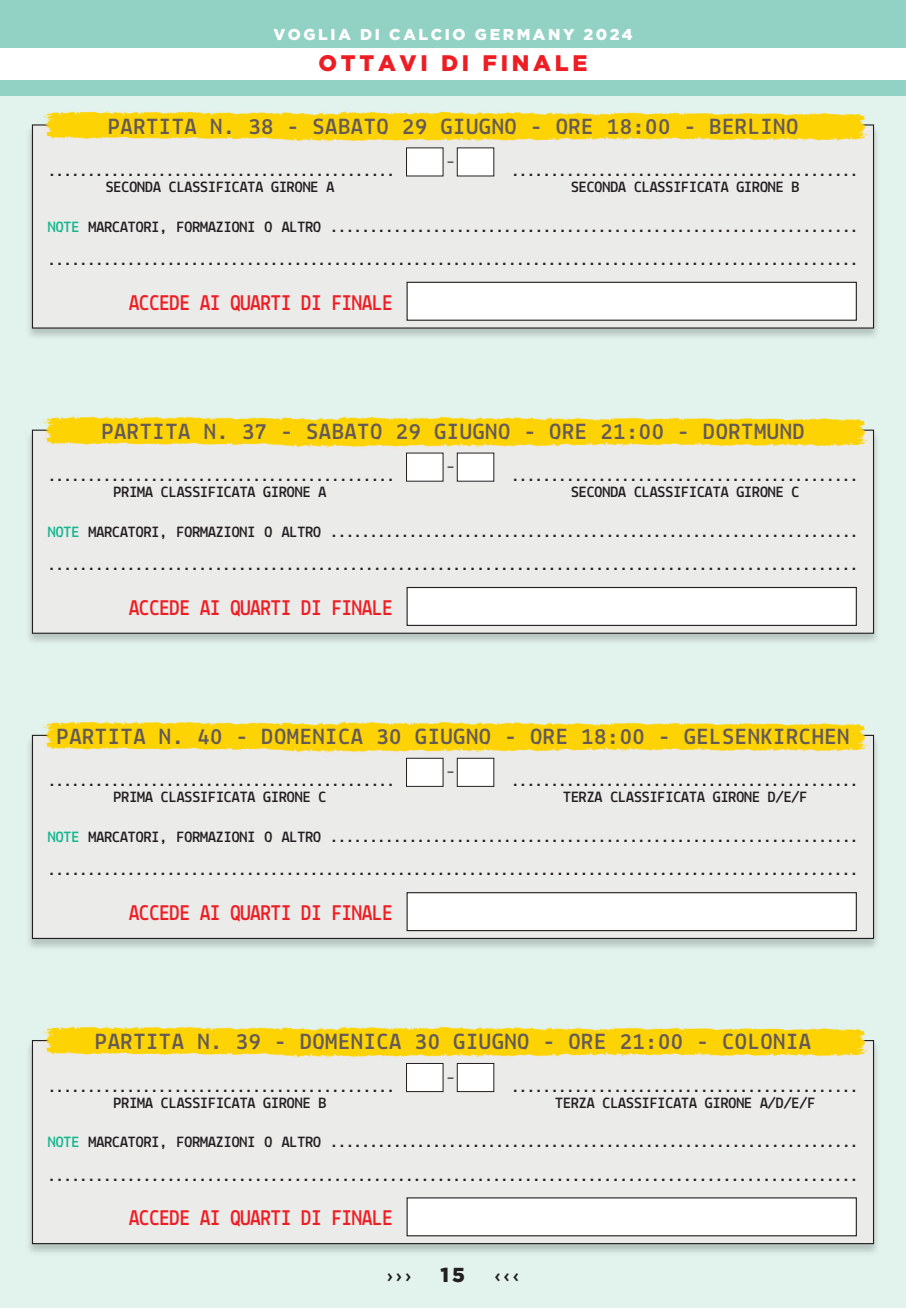
<style>
.page{position:relative;width:906px;height:1308px;background:#fff}
.page>*{position:absolute;margin:0;border:0;box-sizing:border-box;transform-origin:0 0}
.t1{font:700 23.18px "Lekton";letter-spacing:.05em;color:#645a57}
.t2{font:700 22.5px "Lekton";color:#ee1d23;scale:.9 1}
.t3{font:900 22.5px "Gotham";letter-spacing:.165em;color:#ee1d23}
.t4{font:20.25px "Lekton";color:#231f20}
.t5{font:900 20.25px "Gotham";color:#231f20}
.t6{font:500 18px "Gotham";color:#231f20}
.t7{font:700 15.75px/33.5px "Lekton";color:#231f20}
.t8{font:900 15.75px "Gotham";letter-spacing:.165em;color:#fff}
.s1{color:#fff}
.s2{color:#15b68d}
</style>
<div class="page">
<div style="left:0;top:0;width:906px;height:1307px;background:#e2f2ed"></div>
<div style="left:0;top:0;width:906px;height:96px;background:#92d2c4"></div>
<div style="left:0;top:48px;width:906px;height:32px;background:#fff"></div>
<img style="left:29px;top:124px;width:848px;height:213px">
<div style="left:33px;top:125px;width:840px;height:202px;background:#ebebea"></div>
<img style="left:32px;top:111px;width:842px;height:37px">
<div style="left:408px;top:283px;width:447px;height:37px;background:#fff"></div>
<div style="left:406px;top:282px;width:451px;height:39px;border:1px solid #231f20"></div>
<img style="left:29px;top:430px;width:848px;height:212px">
<div style="left:33px;top:431px;width:840px;height:201px;background:#ebebea"></div>
<img style="left:32px;top:416px;width:842px;height:37px">
<div style="left:408px;top:588px;width:447px;height:37px;background:#fff"></div>
<div style="left:406px;top:587px;width:451px;height:39px;border:1px solid #231f20"></div>
<img style="left:29px;top:735px;width:848px;height:213px">
<div style="left:33px;top:736px;width:840px;height:201px;background:#ebebea"></div>
<img style="left:32px;top:721px;width:842px;height:37px">
<div style="left:408px;top:893px;width:447px;height:37px;background:#fff"></div>
<div style="left:406px;top:892px;width:451px;height:39px;border:1px solid #231f20"></div>
<img style="left:29px;top:1040px;width:848px;height:213px">
<div style="left:33px;top:1041px;width:840px;height:202px;background:#ebebea"></div>
<img style="left:32px;top:1026px;width:842px;height:37px">
<div style="left:408px;top:1198px;width:447px;height:37px;background:#fff"></div>
<div style="left:406px;top:1197px;width:451px;height:39px;border:1px solid #231f20"></div>
<p class="t8" style="left:273px;top:28px;width:361px">VOGLIA DI CALCIO GERMANY 2024</p>
<h2 class="t3" style="left:318px;top:55px;width:270px">OTTAVI DI FINALE</h2>
<h2 class="t3" style="left:374px;top:56px;width:159px">XXXXXXXX</h2>
<h1 class="t1" style="left:108px;top:112px;width:691px">PARTITA N. 38 - SABATO 29 GIUGNO - ORE 18:00 - BERLINO</h1>
<p class="t7" style="left:48px;top:154px;width:348px">............................................</p>
<p class="t4" style="left:405px;top:148px;width:92px"><span class="s1">■</span>-<span class="s1">■</span></p>
<p class="t7" style="left:511px;top:154px;width:348px">............................................</p>
<p class="t7" style="left:106px;top:170px;width:230px">SECONDA CLASSIFICATA GIRONE A</p>
<p class="t7" style="left:48px;top:209px;width:811px"><span class="s2">NOTE</span> MARCATORI, FORMAZIONI O ALTRO ................................................................... ......................................................................................................</p>
<p class="t7" style="left:571px;top:170px;width:230px">SECONDA CLASSIFICATA GIRONE B</p>
<h2 class="t2" style="left:129px;top:289px;width:294px">ACCEDE AI QUARTI DI FINALE</h2>
<h1 class="t1" style="left:102px;top:417px;width:704px">PARTITA N. 37 - SABATO 29 GIUGNO - ORE 21:00 - DORTMUND</h1>
<p class="t7" style="left:48px;top:459px;width:348px">............................................</p>
<p class="t4" style="left:405px;top:453px;width:92px"><span class="s1">■</span>-<span class="s1">■</span></p>
<p class="t7" style="left:511px;top:459px;width:348px">............................................</p>
<p class="t7" style="left:114px;top:475px;width:214px">PRIMA CLASSIFICATA GIRONE A</p>
<p class="t7" style="left:48px;top:514px;width:811px"><span class="s2">NOTE</span> MARCATORI, FORMAZIONI O ALTRO ................................................................... ......................................................................................................</p>
<p class="t7" style="left:571px;top:475px;width:230px">SECONDA CLASSIFICATA GIRONE C</p>
<h2 class="t2" style="left:129px;top:594px;width:294px">ACCEDE AI QUARTI DI FINALE</h2>
<h1 class="t1" style="left:57px;top:722px;width:794px">PARTITA N. 40 - DOMENICA 30 GIUGNO - ORE 18:00 - GELSENKIRCHEN</h1>
<p class="t7" style="left:48px;top:764px;width:348px">............................................</p>
<p class="t4" style="left:405px;top:758px;width:92px"><span class="s1">■</span>-<span class="s1">■</span></p>
<p class="t7" style="left:511px;top:764px;width:348px">............................................</p>
<p class="t7" style="left:563px;top:780px;width:246px">TERZA CLASSIFICATA GIRONE D/E/F</p>
<p class="t7" style="left:114px;top:780px;width:214px">PRIMA CLASSIFICATA GIRONE C</p>
<p class="t7" style="left:48px;top:819px;width:811px"><span class="s2">NOTE</span> MARCATORI, FORMAZIONI O ALTRO ................................................................... ......................................................................................................</p>
<h2 class="t2" style="left:129px;top:899px;width:294px">ACCEDE AI QUARTI DI FINALE</h2>
<h1 class="t1" style="left:95px;top:1027px;width:717px">PARTITA N. 39 - DOMENICA 30 GIUGNO - ORE 21:00 - COLONIA</h1>
<p class="t7" style="left:48px;top:1069px;width:348px">............................................</p>
<p class="t4" style="left:405px;top:1063px;width:92px"><span class="s1">■</span>-<span class="s1">■</span></p>
<p class="t7" style="left:511px;top:1069px;width:348px">............................................</p>
<p class="t7" style="left:555px;top:1085px;width:261px">TERZA CLASSIFICATA GIRONE A/D/E/F</p>
<p class="t7" style="left:114px;top:1085px;width:214px">PRIMA CLASSIFICATA GIRONE B</p>
<p class="t7" style="left:48px;top:1125px;width:811px"><span class="s2">NOTE</span> MARCATORI, FORMAZIONI O ALTRO ................................................................... ......................................................................................................</p>
<h2 class="t2" style="left:129px;top:1204px;width:294px">ACCEDE AI QUARTI DI FINALE</h2>
<p class="t6" style="left:387px;top:1267px;width:26px">›››</p>
<p class="t5" style="left:440px;top:1267px;width:26px">15</p>
<p class="t6" style="left:494px;top:1267px;width:26px">‹‹‹</p>
</div>
